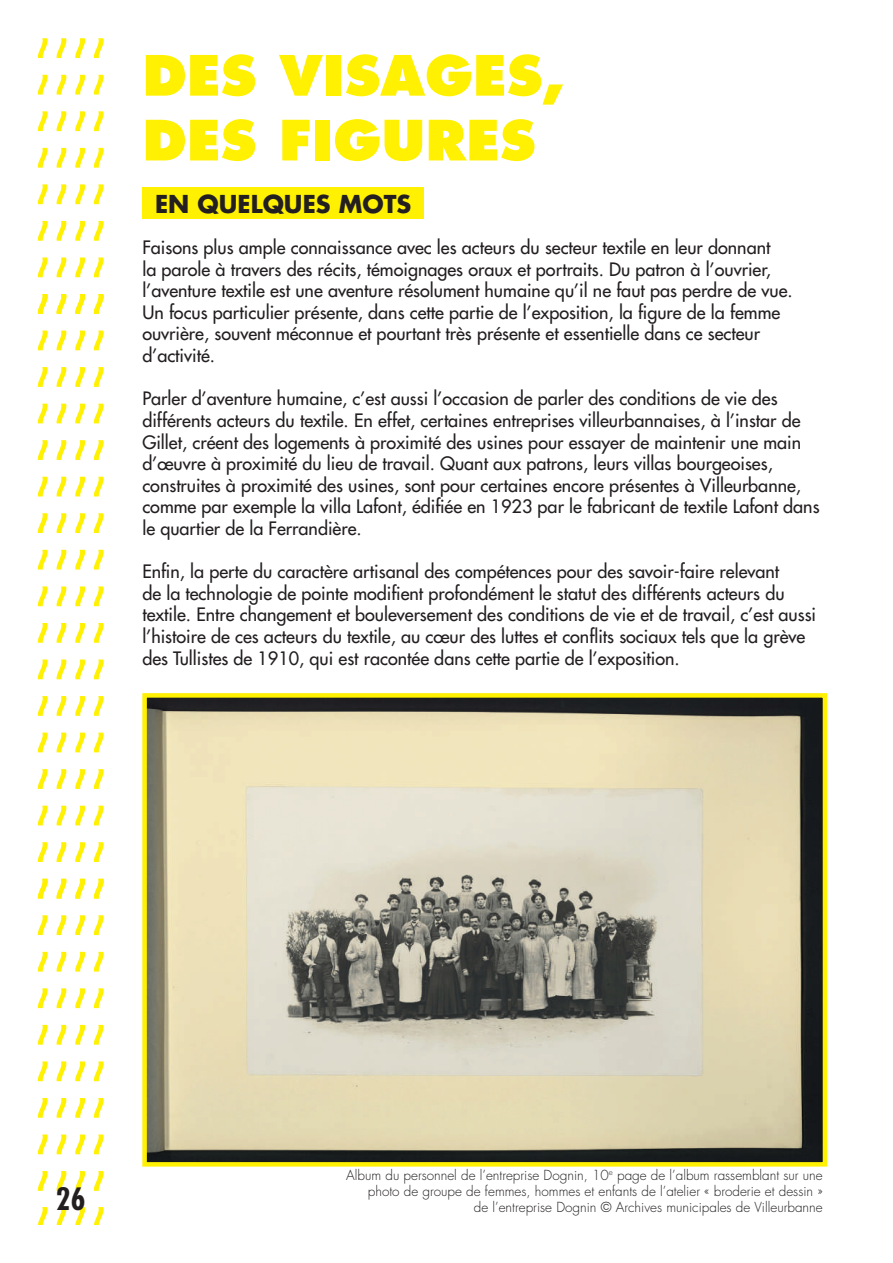
<style>
.page{position:relative;width:893px;height:1263px;background:#fff}
.page>*{position:absolute;margin:0;border:0;box-sizing:border-box;transform-origin:0 0}
.t1{font:800 54px/64.8px "Futura Std";color:#fff101}
.t2{font:700 condensed 30px "Futura Std";color:#231f20}
.t3{font:700 24px "Futura Std";color:#231f20}
.t4{font:500 18px/21.6px "Futura Std";color:#231f20}
.t5{font:300 13.5px/16.2px "Futura Std";color:#231f20;text-align:right}
</style>
<div class="page">
<svg style="left:38px;top:1098px;width:10px;height:20px"></svg>
<svg style="left:57px;top:1098px;width:9px;height:20px"></svg>
<svg style="left:75px;top:1098px;width:10px;height:20px"></svg>
<svg style="left:38px;top:1061px;width:10px;height:20px"></svg>
<svg style="left:57px;top:1061px;width:9px;height:20px"></svg>
<svg style="left:75px;top:1061px;width:10px;height:20px"></svg>
<svg style="left:38px;top:1025px;width:10px;height:20px"></svg>
<svg style="left:57px;top:1025px;width:9px;height:20px"></svg>
<svg style="left:75px;top:1025px;width:10px;height:20px"></svg>
<svg style="left:38px;top:988px;width:10px;height:20px"></svg>
<svg style="left:57px;top:988px;width:9px;height:20px"></svg>
<svg style="left:75px;top:988px;width:10px;height:20px"></svg>
<svg style="left:38px;top:952px;width:10px;height:19px"></svg>
<svg style="left:57px;top:952px;width:9px;height:19px"></svg>
<svg style="left:75px;top:952px;width:10px;height:19px"></svg>
<svg style="left:38px;top:915px;width:10px;height:20px"></svg>
<svg style="left:57px;top:915px;width:9px;height:20px"></svg>
<svg style="left:75px;top:915px;width:10px;height:20px"></svg>
<svg style="left:38px;top:879px;width:10px;height:19px"></svg>
<svg style="left:57px;top:879px;width:9px;height:19px"></svg>
<svg style="left:75px;top:879px;width:10px;height:19px"></svg>
<svg style="left:38px;top:842px;width:10px;height:20px"></svg>
<svg style="left:57px;top:842px;width:9px;height:20px"></svg>
<svg style="left:75px;top:842px;width:10px;height:20px"></svg>
<svg style="left:38px;top:806px;width:10px;height:19px"></svg>
<svg style="left:57px;top:806px;width:9px;height:19px"></svg>
<svg style="left:75px;top:806px;width:10px;height:19px"></svg>
<svg style="left:38px;top:769px;width:10px;height:20px"></svg>
<svg style="left:57px;top:769px;width:9px;height:20px"></svg>
<svg style="left:75px;top:769px;width:10px;height:20px"></svg>
<svg style="left:38px;top:733px;width:10px;height:19px"></svg>
<svg style="left:57px;top:733px;width:9px;height:19px"></svg>
<svg style="left:75px;top:733px;width:10px;height:19px"></svg>
<svg style="left:38px;top:696px;width:10px;height:20px"></svg>
<svg style="left:57px;top:696px;width:9px;height:20px"></svg>
<svg style="left:75px;top:696px;width:10px;height:20px"></svg>
<svg style="left:38px;top:659px;width:10px;height:20px"></svg>
<svg style="left:57px;top:659px;width:9px;height:20px"></svg>
<svg style="left:75px;top:659px;width:10px;height:20px"></svg>
<svg style="left:38px;top:623px;width:10px;height:20px"></svg>
<svg style="left:57px;top:623px;width:9px;height:20px"></svg>
<svg style="left:75px;top:623px;width:10px;height:20px"></svg>
<svg style="left:38px;top:586px;width:10px;height:20px"></svg>
<svg style="left:57px;top:586px;width:9px;height:20px"></svg>
<svg style="left:75px;top:586px;width:10px;height:20px"></svg>
<svg style="left:38px;top:550px;width:10px;height:19px"></svg>
<svg style="left:57px;top:550px;width:9px;height:19px"></svg>
<svg style="left:75px;top:550px;width:10px;height:19px"></svg>
<svg style="left:38px;top:513px;width:10px;height:20px"></svg>
<svg style="left:57px;top:513px;width:9px;height:20px"></svg>
<svg style="left:75px;top:513px;width:10px;height:20px"></svg>
<svg style="left:38px;top:477px;width:10px;height:19px"></svg>
<svg style="left:57px;top:477px;width:9px;height:19px"></svg>
<svg style="left:75px;top:477px;width:10px;height:19px"></svg>
<svg style="left:38px;top:440px;width:10px;height:20px"></svg>
<svg style="left:57px;top:440px;width:9px;height:20px"></svg>
<svg style="left:75px;top:440px;width:10px;height:20px"></svg>
<svg style="left:38px;top:404px;width:10px;height:19px"></svg>
<svg style="left:57px;top:404px;width:9px;height:19px"></svg>
<svg style="left:75px;top:404px;width:10px;height:19px"></svg>
<svg style="left:38px;top:367px;width:10px;height:20px"></svg>
<svg style="left:57px;top:367px;width:9px;height:20px"></svg>
<svg style="left:75px;top:367px;width:10px;height:20px"></svg>
<svg style="left:38px;top:331px;width:10px;height:19px"></svg>
<svg style="left:57px;top:331px;width:9px;height:19px"></svg>
<svg style="left:75px;top:331px;width:10px;height:19px"></svg>
<svg style="left:38px;top:294px;width:10px;height:20px"></svg>
<svg style="left:57px;top:294px;width:9px;height:20px"></svg>
<svg style="left:75px;top:294px;width:10px;height:20px"></svg>
<svg style="left:38px;top:257px;width:10px;height:20px"></svg>
<svg style="left:57px;top:257px;width:9px;height:20px"></svg>
<svg style="left:75px;top:257px;width:10px;height:20px"></svg>
<svg style="left:38px;top:221px;width:10px;height:20px"></svg>
<svg style="left:57px;top:221px;width:9px;height:20px"></svg>
<svg style="left:75px;top:221px;width:10px;height:20px"></svg>
<svg style="left:38px;top:184px;width:10px;height:20px"></svg>
<svg style="left:57px;top:184px;width:9px;height:20px"></svg>
<svg style="left:75px;top:184px;width:10px;height:20px"></svg>
<svg style="left:38px;top:148px;width:10px;height:20px"></svg>
<svg style="left:57px;top:148px;width:9px;height:20px"></svg>
<svg style="left:75px;top:148px;width:10px;height:20px"></svg>
<svg style="left:38px;top:111px;width:10px;height:20px"></svg>
<svg style="left:57px;top:111px;width:9px;height:20px"></svg>
<svg style="left:75px;top:111px;width:10px;height:20px"></svg>
<svg style="left:38px;top:75px;width:10px;height:20px"></svg>
<svg style="left:57px;top:75px;width:9px;height:20px"></svg>
<svg style="left:75px;top:75px;width:10px;height:20px"></svg>
<svg style="left:38px;top:38px;width:10px;height:20px"></svg>
<svg style="left:57px;top:38px;width:9px;height:20px"></svg>
<svg style="left:75px;top:38px;width:10px;height:20px"></svg>
<svg style="left:38px;top:1171px;width:10px;height:20px"></svg>
<svg style="left:57px;top:1171px;width:9px;height:20px"></svg>
<svg style="left:75px;top:1171px;width:10px;height:20px"></svg>
<svg style="left:38px;top:1134px;width:10px;height:20px"></svg>
<svg style="left:57px;top:1134px;width:9px;height:20px"></svg>
<svg style="left:75px;top:1134px;width:10px;height:20px"></svg>
<svg style="left:38px;top:1207px;width:10px;height:18px"></svg>
<svg style="left:57px;top:1207px;width:9px;height:18px"></svg>
<svg style="left:75px;top:1207px;width:10px;height:18px"></svg>
<svg style="left:94px;top:1098px;width:10px;height:20px"></svg>
<svg style="left:94px;top:1061px;width:10px;height:20px"></svg>
<svg style="left:94px;top:1025px;width:10px;height:20px"></svg>
<svg style="left:94px;top:988px;width:10px;height:20px"></svg>
<svg style="left:94px;top:952px;width:10px;height:19px"></svg>
<svg style="left:94px;top:915px;width:10px;height:20px"></svg>
<svg style="left:94px;top:879px;width:10px;height:19px"></svg>
<svg style="left:94px;top:842px;width:10px;height:20px"></svg>
<svg style="left:94px;top:806px;width:10px;height:19px"></svg>
<svg style="left:94px;top:769px;width:10px;height:20px"></svg>
<svg style="left:94px;top:733px;width:10px;height:19px"></svg>
<svg style="left:94px;top:696px;width:10px;height:20px"></svg>
<svg style="left:94px;top:659px;width:10px;height:20px"></svg>
<svg style="left:94px;top:623px;width:10px;height:20px"></svg>
<svg style="left:94px;top:586px;width:10px;height:20px"></svg>
<svg style="left:94px;top:550px;width:10px;height:19px"></svg>
<svg style="left:94px;top:513px;width:10px;height:20px"></svg>
<svg style="left:94px;top:477px;width:10px;height:19px"></svg>
<svg style="left:94px;top:440px;width:10px;height:20px"></svg>
<svg style="left:94px;top:404px;width:10px;height:19px"></svg>
<svg style="left:94px;top:367px;width:10px;height:20px"></svg>
<svg style="left:94px;top:331px;width:10px;height:19px"></svg>
<svg style="left:94px;top:294px;width:10px;height:20px"></svg>
<svg style="left:94px;top:257px;width:10px;height:20px"></svg>
<svg style="left:94px;top:221px;width:10px;height:20px"></svg>
<svg style="left:94px;top:184px;width:10px;height:20px"></svg>
<svg style="left:94px;top:148px;width:10px;height:20px"></svg>
<svg style="left:94px;top:111px;width:10px;height:20px"></svg>
<svg style="left:94px;top:75px;width:10px;height:20px"></svg>
<svg style="left:94px;top:38px;width:10px;height:20px"></svg>
<svg style="left:94px;top:1171px;width:10px;height:20px"></svg>
<svg style="left:94px;top:1134px;width:10px;height:20px"></svg>
<svg style="left:94px;top:1207px;width:10px;height:18px"></svg>
<div style="left:142px;top:187px;width:282px;height:32px;background:#fff101"></div>
<img style="left:147px;top:698px;width:675px;height:463px">
<div style="left:142px;top:693px;width:685px;height:473px;border:4px solid #fff101"></div>
<h1 class="t1" style="left:142px;top:43px;width:424px">DES VISAGES,<br>DES FIGURES</h1>
<h3 class="t3" style="left:155px;top:188px;width:258px">EN QUELQUES MOTS</h3>
<p class="t4" style="left:142px;top:237px;width:652px">Faisons plus ample connaissance avec les acteurs du secteur textile en leur donnant<br>la parole à travers des récits, témoignages oraux et portraits. Du patron à l’ouvrier, l’aventure textile est une aventure résolument humaine qu’il ne faut pas perdre de vue.<br>Un focus particulier présente, dans cette partie de l’exposition, la figure de la femme ouvrière, souvent méconnue et pourtant très présente et essentielle dans ce secteur d’activité.</p>
<p class="t4" style="left:142px;top:388px;width:679px">Parler d’aventure humaine, c’est aussi l’occasion de parler des conditions de vie des différents acteurs du textile. En effet, certaines entreprises villeurbannaises, à l’instar de Gillet, créent des logements à proximité des usines pour essayer de maintenir une main d’œuvre à proximité du lieu de travail. Quant aux patrons, leurs villas bourgeoises, construites à proximité des usines, sont pour certaines encore présentes à Villeurbanne, comme par exemple la villa Lafont, édifiée en 1923 par le fabricant de textile Lafont dans le quartier de la Ferrandière.</p>
<p class="t4" style="left:142px;top:561px;width:675px">Enfin, la perte du caractère artisanal des compétences pour des savoir-faire relevant<br>de la technologie de pointe modifient profondément le statut des différents acteurs du textile. Entre changement et bouleversement des conditions de vie et de travail, c’est aussi l’histoire de ces acteurs du textile, au cœur des luttes et conflits sociaux tels que la grève des Tullistes de 1910, qui est racontée dans cette partie de l’exposition.</p>
<h2 class="t2" style="left:56px;top:1180px;width:31px">26</h2>
<p class="t5" style="left:346px;top:1167px;width:478px">Album du personnel de l’entreprise Dognin, 10<sup>e</sup> page de l’album rassemblant sur une photo de groupe de femmes, hommes et enfants de l’atelier « broderie et dessin »<br>de l’entreprise Dognin © Archives municipales de Villeurbanne</p>
</div>
